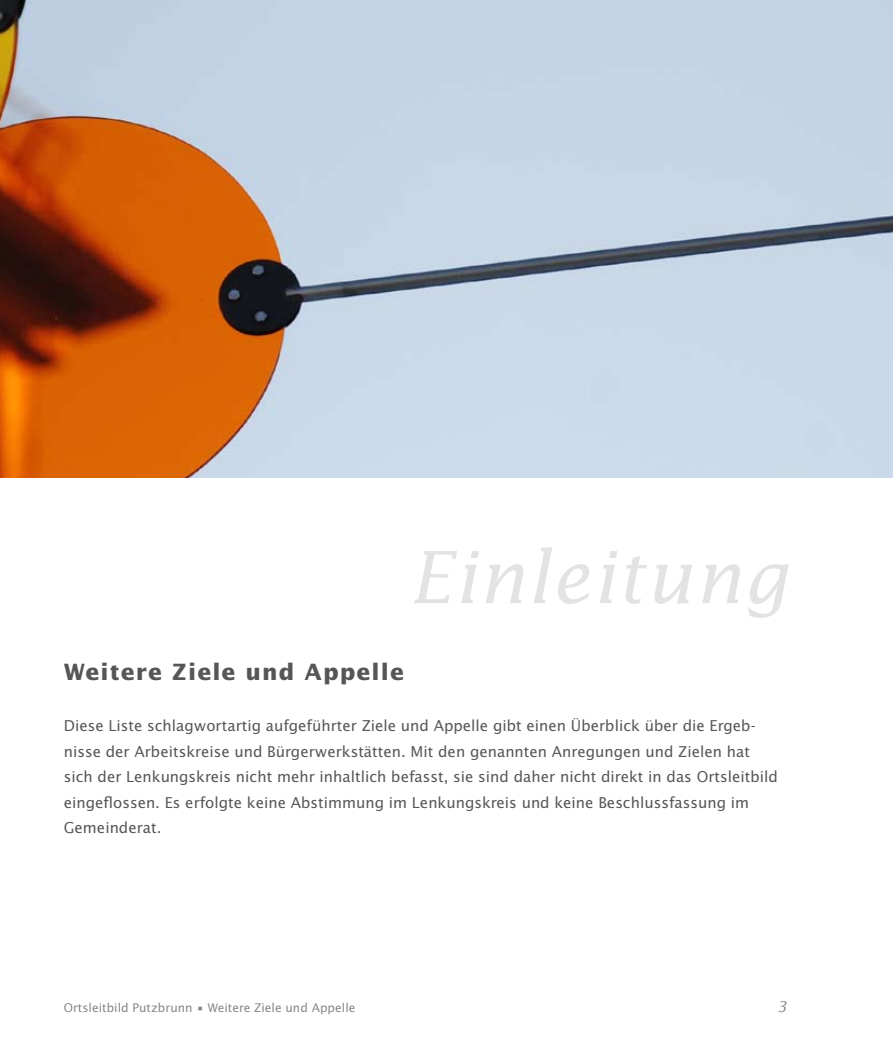
<style>
.page{position:relative;width:893px;height:1063px;background:#fff}
.page>*{position:absolute;margin:0;border:0;box-sizing:border-box;transform-origin:0 0}
.t1{font:italic 72px "Lucida Std";letter-spacing:.025em;color:#e3e3e3}
.t2{font:700 22.5px "Lucida Sans Std";letter-spacing:.05em;color:#565656}
.t3{font:15px/25.5px "Lucida Sans Std";color:#565656}
.t4{font:italic 15px "Lucida Std";color:#878786}
.t5{font:12px "Lucida Sans Std";color:#878786}
</style>
<div class="page">
<img style="left:0;top:0;width:893px;height:478px">
<h1 class="t1" style="left:410px;top:534px;width:380px">Einleitung</h1>
<h2 class="t2" style="left:64px;top:660px;width:342px">Weitere Ziele und Appelle</h2>
<p class="t3" style="left:64px;top:713px;width:716px">Diese Liste schlagwortartig aufgeführter Ziele und Appelle gibt einen Überblick über die Ergeb&shy;nisse der Arbeitskreise und Bürgerwerkstätten. Mit den genannten Anregungen und Zielen hat sich der Lenkungskreis nicht mehr inhaltlich befasst, sie sind daher nicht direkt in das Ortsleitbild eingeflossen. Es erfolgte keine Abstimmung im Lenkungskreis und keine Beschlussfassung im Gemeinderat.</p>
<p class="t5" style="left:64px;top:1001px;width:293px">Ortsleitbild Putzbrunn • Weitere Ziele und Appelle</p>
<p class="t4" style="left:777px;top:998px;width:11px">3</p>
</div>
